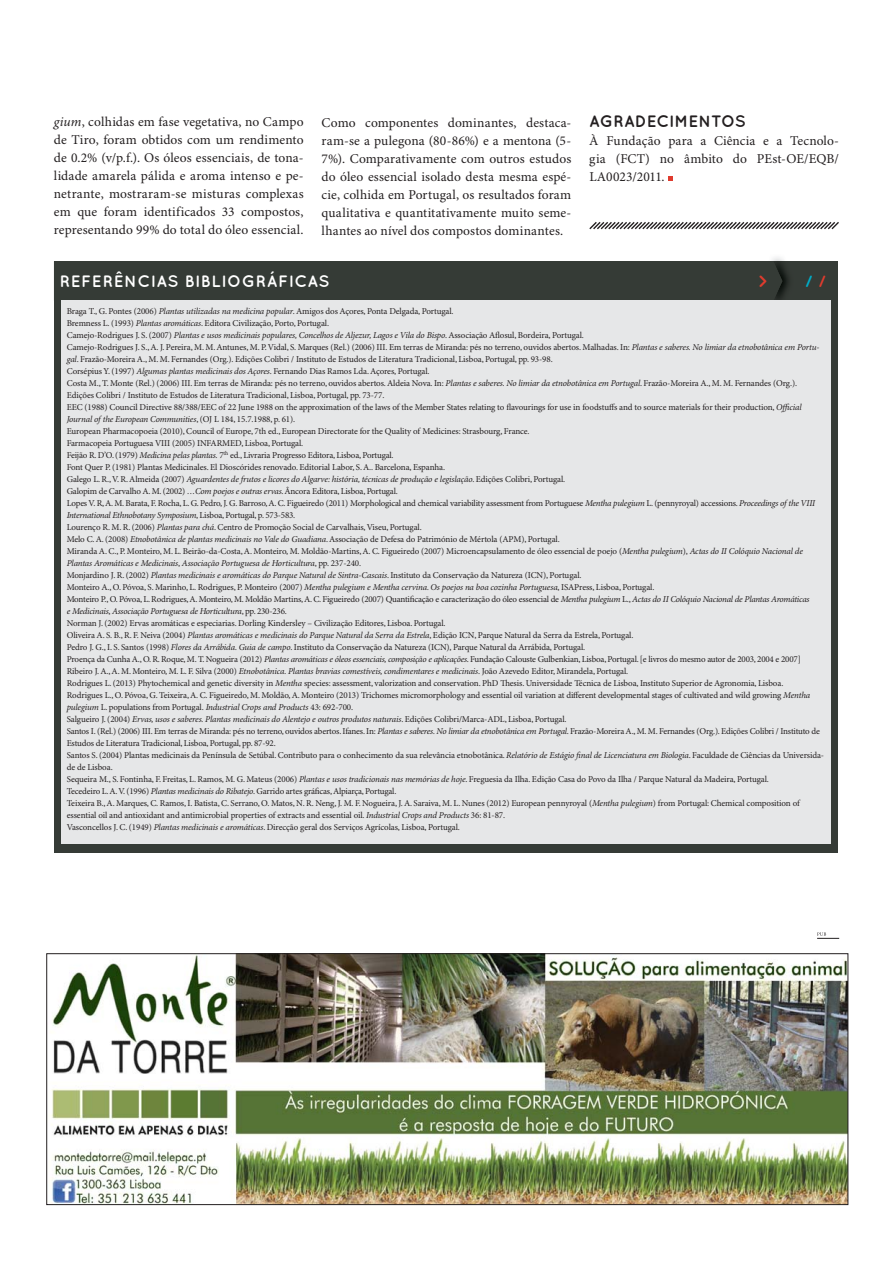
<style>
.page{position:relative;width:893px;height:1263px;background:#fff}
.page>*{position:absolute;margin:0;border:0;box-sizing:border-box;transform-origin:0 0}
.t1{font:700 16.5px "Quicksand";letter-spacing:.04em;color:#fff}
.t2{font:700 16.5px "Quicksand";color:#231f20}
.t3{font:700 16.5px "Quicksand";color:#df3b2e}
.t4{font:13.5px/18px "Minion Pro";color:#231f20;text-align:justify}
.t5{font:9px/12px "Minion Pro";letter-spacing:-.01em;color:#231f20}
.s1{font-style:italic}
.s2{color:#00acc7}
</style>
<div class="page">
<div style="left:54px;top:261px;width:783px;height:592px;background:#353b36"></div>
<svg style="left:61px;top:261px;width:770px;height:40px"></svg>
<div style="left:61px;top:301px;width:769px;height:543px;background:#e6e7e8"></div>
<svg style="left:668px;top:176px;width:4px;height:5px"></svg>
<svg style="left:589px;top:222px;width:250px;height:8px"></svg>
<img style="left:46px;top:938px;width:802px;height:267px">
<svg style="left:817px;top:933px;width:9px;height:3px"></svg>
<p class="t4" style="left:54px;top:113px;width:251px"><span class="s1">gium</span>, colhidas em fase vegetativa, no Campo de Tiro, foram obtidos com um rendimento de 0.2% (v/p.f.). Os óleos essenciais, de tona&shy;lidade amarela pálida e aroma intenso e pe&shy;netrante, mostraram-se misturas complexas em que foram identificados 33 compostos, representando 99% do total do óleo essencial.</p>
<h1 class="t2" style="left:589px;top:115px;width:158px">AGRADECIMENTOS</h1>
<p class="t4" style="left:322px;top:115px;width:251px">Como componentes dominantes, destaca&shy;ram-se a pulegona (80-86%) e a mentona (5- 7%). Comparativamente com outros estudos do óleo essencial isolado desta mesma espé&shy;cie, colhida em Portugal, os resultados foram qualitativa e quantitativamente muito seme&shy;lhantes ao nível dos compostos dominantes.</p>
<h2 class="t4" style="left:589px;top:133px;width:251px">À Fundação para a Ciência e a Tecnolo&shy;gia (FCT) no âmbito do PEst-OE/EQB/ LA0023/2011.</h2>
<h1 class="t1" style="left:60px;top:275px;width:271px">REFERÊNCIAS BIBLIOGRÁFICAS</h1>
<h1 class="t3" style="left:758px;top:275px;width:68px">&gt; <span class="s2">/</span>/</h1>
<p class="t5" style="left:67px;top:306px;width:759px">Braga T., G. Pontes (2006) <span class="s1">Plantas utilizadas na medicina popular</span>. Amigos dos Açores, Ponta Delgada, Portugal.<br>Bremness L. (1993) <span class="s1">Plantas aromáticas</span>. Editora Civilização, Porto, Portugal.<br>Camejo-Rodrigues J. S. (2007) <span class="s1">Plantas e usos medicinais populares, Concelhos de Aljezur, Lagos e Vila do Bispo</span>. Associação Aflosul, Bordeira, Portugal.<br>Camejo-Rodrigues J. S., A. J. Pereira, M. M. Antunes, M. P. Vidal, S. Marques (Rel.) (2006) III. Em terras de Miranda: pés no terreno, ouvidos abertos. Malhadas. In: <span class="s1">Plantas e saberes. No limiar da etnobotânica em Portu&shy;gal</span>. Frazão-Moreira A., M. M. Fernandes (Org.). Edições Colibri / Instituto de Estudos de Literatura Tradicional, Lisboa, Portugal, pp. 93-98.<br>Corsépius Y. (1997) <span class="s1">Algumas plantas medicinais dos Açores</span>. Fernando Dias Ramos Lda. Açores, Portugal.<br>Costa M., T. Monte (Rel.) (2006) III. Em terras de Miranda: pés no terreno, ouvidos abertos. Aldeia Nova. In: <span class="s1">Plantas e saberes. No limiar da etnobotânica em Portugal</span>. Frazão-Moreira A., M. M. Fernandes (Org.).<br>Edições Colibri / Instituto de Estudos de Literatura Tradicional, Lisboa, Portugal, pp. 73-77.<br>EEC (1988) Council Directive 88/388/EEC of 22 June 1988 on the approximation of the laws of the Member States relating to flavourings for use in foodstuffs and to source materials for their production, <span class="s1">Official Journal of the European Communities</span>, (OJ L 184, 15.7.1988, p. 61).<br>European Pharmacopoeia (2010), Council of Europe, 7th ed., European Directorate for the Quality of Medicines: Strasbourg, France.<br>Farmacopeia Portuguesa VIII (2005) INFARMED, Lisboa, Portugal.<br>Feijão R. D’O. (1979) <span class="s1">Medicina pelas plantas</span>. 7<sup>th</sup> ed., Livraria Progresso Editora, Lisboa, Portugal.<br>Font Quer P. (1981) Plantas Medicinales. El Dioscórides renovado. Editorial Labor, S. A.. Barcelona, Espanha.<br>Galego L. R., V. R. Almeida (2007) <span class="s1">Aguardentes de frutos e licores do Algarve: história, técnicas de produção e legislação</span>. Edições Colibri, Portugal.<br>Galopim de Carvalho A. M. (2002) <span class="s1">…Com poejos e outras ervas</span>. Âncora Editora, Lisboa, Portugal.<br>Lopes V. R, A. M. Barata, F. Rocha, L. G. Pedro, J. G. Barroso, A. C. Figueiredo (2011) Morphological and chemical variability assessment from Portuguese <span class="s1">Mentha pulegium</span> L. (pennyroyal) accessions. <span class="s1">Proceedings of the VIII International Ethnobotany Symposium</span>, Lisboa, Portugal, p. 573-583.<br>Lourenço R. M. R. (2006) <span class="s1">Plantas para chá</span>. Centro de Promoção Social de Carvalhais, Viseu, Portugal.<br>Melo C. A. (2008) <span class="s1">Etnobotânica de plantas medicinais no Vale do Guadiana</span>. Associação de Defesa do Património de Mértola (APM), Portugal.<br>Miranda A. C., P. Monteiro, M. L. Beirão-da-Costa, A. Monteiro, M. Moldão-Martins, A. C. Figueiredo (2007) Microencapsulamento de óleo essencial de poejo (<span class="s1">Mentha pulegium</span>), <span class="s1">Actas do II Colóquio Nacional de Plantas Aromáticas e Medicinais</span>, <span class="s1">Associação Portuguesa de Horticultura</span>, pp. 237-240.<br>Monjardino J. R. (2002) <span class="s1">Plantas medicinais e aromáticas do Parque Natural de Sintra-Cascais</span>. Instituto da Conservação da Natureza (ICN), Portugal.<br>Monteiro A., O. Póvoa, S. Marinho, L. Rodrigues, P. Monteiro (2007) <span class="s1">Mentha pulegium e Mentha cervina. Os poejos na boa cozinha Portuguesa</span>, ISAPress, Lisboa, Portugal.<br>Monteiro P., O. Póvoa, L. Rodrigues, A. Monteiro, M. Moldão Martins, A. C. Figueiredo (2007) Quantificação e caracterização do óleo essencial de <span class="s1">Mentha pulegium</span> L., <span class="s1">Actas do II Colóquio Nacional de Plantas Aromáticas<br>e Medicinais</span>, <span class="s1">Associação Portuguesa de Horticultura</span>, pp. 230-236.<br>Norman J. (2002) Ervas aromáticas e especiarias. Dorling Kindersley – Civilização Editores, Lisboa. Portugal.<br>Oliveira A. S. B., R. F. Neiva (2004) <span class="s1">Plantas aromáticas e medicinais do Parque Natural da Serra da Estrela</span>, Edição ICN, Parque Natural da Serra da Estrela, Portugal.<br>Pedro J. G., I. S. Santos (1998) <span class="s1">Flores da Arrábida. Guia de campo</span>. Instituto da Conservação da Natureza (ICN), Parque Natural da Arrábida, Portugal.<br>Proença da Cunha A., O. R. Roque, M. T. Nogueira (2012) <span class="s1">Plantas aromáticas e óleos essenciais, composição e aplicações</span>. Fundação Calouste Gulbenkian, Lisboa, Portugal. [e livros do mesmo autor de 2003, 2004 e 2007] Ribeiro J. A., A. M. Monteiro, M. L. F. Silva (2000) <span class="s1">Etnobotânica. Plantas bravias comestíveis, condimentares e medicinais</span>. João Azevedo Editor, Mirandela, Portugal.<br>Rodrigues L. (2013) Phytochemical and genetic diversity in <span class="s1">Mentha</span> species: assessment, valorization and conservation. PhD Thesis. Universidade Técnica de Lisboa, Instituto Superior de Agronomia, Lisboa.<br>Rodrigues L., O. Póvoa, G. Teixeira, A. C. Figueiredo, M. Moldão, A. Monteiro (2013) Trichomes micromorphology and essential oil variation at different developmental stages of cultivated and wild growing <span class="s1">Mentha pulegium</span> L. populations from Portugal. <span class="s1">Industrial Crops and Products</span> 43: 692-700.<br>Salgueiro J. (2004) <span class="s1">Ervas, usos e saberes. Plantas medicinais do Alentejo e outros produtos naturais</span>. Edições Colibri/Marca-ADL, Lisboa, Portugal.<br>Santos I. (Rel.) (2006) III. Em terras de Miranda: pés no terreno, ouvidos abertos. Ifanes. In: <span class="s1">Plantas e saberes. No limiar da etnobotânica em Portugal</span>. Frazão-Moreira A., M. M. Fernandes (Org.). Edições Colibri / Instituto de Estudos de Literatura Tradicional, Lisboa, Portugal, pp. 87-92.<br>Santos S. (2004) Plantas medicinais da Península de Setúbal. Contributo para o conhecimento da sua relevância etnobotânica. <span class="s1">Relatório de Estágio final de Licenciatura em Biologia</span>. Faculdade de Ciências da Universida&shy;de de Lisboa.<br>Sequeira M., S. Fontinha, F. Freitas, L. Ramos, M. G. Mateus (2006) <span class="s1">Plantas e usos tradicionais nas memórias de hoje</span>. Freguesia da Ilha. Edição Casa do Povo da Ilha / Parque Natural da Madeira, Portugal.<br>Tecedeiro L. A. V. (1996) <span class="s1">Plantas medicinais do Ribatejo</span>. Garrido artes gráficas, Alpiarça, Portugal.<br>Teixeira B., A. Marques, C. Ramos, I. Batista, C. Serrano, O. Matos, N. R. Neng, J. M. F. Nogueira, J. A. Saraiva, M. L. Nunes (2012) European pennyroyal (<span class="s1">Mentha pulegium</span>) from Portugal: Chemical composition of essential oil and antioxidant and antimicrobial properties of extracts and essential oil. <span class="s1">Industrial Crops and Products</span> 36: 81-87.<br>Vasconcellos J. C. (1949) <span class="s1">Plantas medicinais e aromáticas</span>. Direcção geral dos Serviços Agrícolas, Lisboa, Portugal.</p>
</div>
